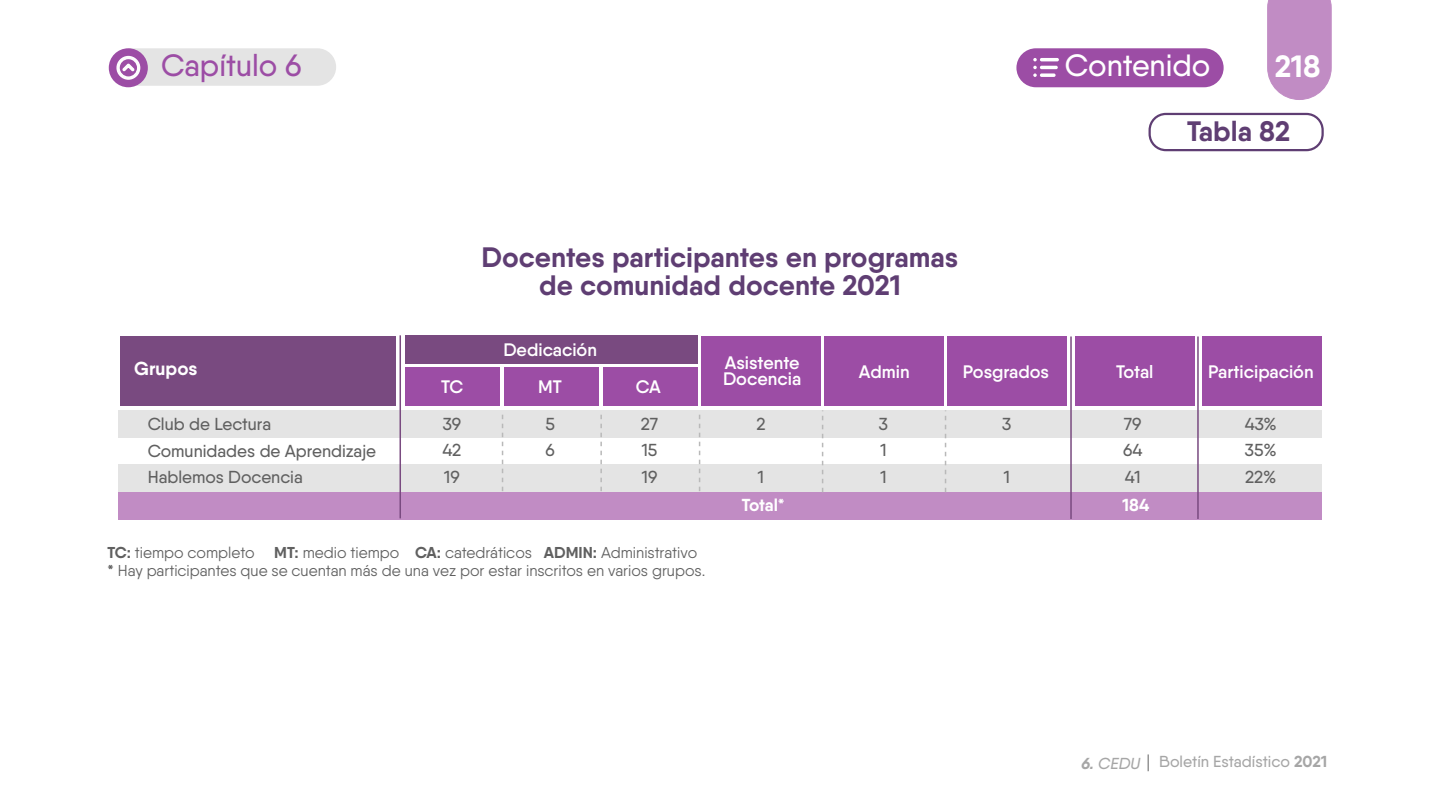
<style>
.page{position:relative;width:1440px;height:810px;background:#fff}
.page>*{position:absolute;margin:0;border:0;box-sizing:border-box;transform-origin:0 0}
.t1{font:500 30.75px "Qanelas";color:#9c4da5}
.t2{font:500 30.75px "Qanelas";color:#fff}
.t3{font:700 30.75px "Qanelas";color:#fff}
.t4{font:700 28.12px/28.1px "Qanelas";color:#5f3e73;text-align:center}
.t5{font:700 18.83px "Qanelas";color:#fff}
.t6{font:600 18.08px/15.8px "Qanelas";color:#fff}
.t7{font:500 17.33px/26.7px "Qanelas";color:#606060;text-align:justify}
.t8{font:700 17.33px "Qanelas";letter-spacing:-.005em;color:#fff}
.t9{font:500 15.9px "Qanelas";color:#a6a6a6}
.t10{font:15.75px/18px "Qanelas";color:#606060}
.s1{font-weight:700}
.s2{font-weight:700;font-style:italic}
.s3{font-style:italic}
</style>
<div class="page">
<div style="left:1016px;top:48px;width:208px;height:39px;background:#9c4da5;border-radius:19px"></div>
<div style="left:109px;top:48px;width:39px;height:39px;background:#9c4da5;border-radius:19px"></div>
<svg style="left:1267px;top:0;width:65px;height:100px"></svg>
<svg style="left:1033px;top:58px;width:26px;height:19px"></svg>
<svg style="left:116px;top:48px;width:220px;height:38px"></svg>
<svg style="left:1148px;top:754px;width:1px;height:17px"></svg>
<div style="left:1149px;top:113px;width:175px;height:38px;border:2px solid #5f3e73;border-radius:16px"></div>
<div style="left:118px;top:492px;width:1204px;height:27px;background:#c18cc4"></div>
<div style="left:118px;top:410px;width:1204px;height:28px;background:#e4e4e4"></div>
<div style="left:118px;top:464px;width:1204px;height:27px;background:#e4e4e4"></div>
<div style="left:120px;top:336px;width:276px;height:69px;background:#794a80"></div>
<div style="left:405px;top:336px;width:293px;height:28px;background:#794a80"></div>
<div style="left:405px;top:367px;width:95px;height:38px;background:#9c4da5"></div>
<div style="left:504px;top:367px;width:95px;height:38px;background:#9c4da5"></div>
<div style="left:603px;top:367px;width:95px;height:38px;background:#9c4da5"></div>
<div style="left:702px;top:336px;width:119px;height:69px;background:#9c4da5"></div>
<div style="left:824px;top:336px;width:120px;height:69px;background:#9c4da5"></div>
<div style="left:948px;top:336px;width:119px;height:69px;background:#9c4da5"></div>
<div style="left:1075px;top:336px;width:119px;height:69px;background:#9c4da5"></div>
<div style="left:1202px;top:336px;width:119px;height:69px;background:#9c4da5"></div>
<hr style="left:400px;top:335px;width:1px;height:183px;background:#794a80">
<hr style="left:1070px;top:336px;width:2px;height:183px;background:#794a80">
<hr style="left:1197px;top:336px;width:2px;height:183px;background:#794a80">
<svg style="left:502px;top:414px;width:1px;height:77px"></svg>
<svg style="left:600px;top:414px;width:2px;height:77px"></svg>
<svg style="left:699px;top:414px;width:1px;height:77px"></svg>
<svg style="left:822px;top:410px;width:1px;height:82px"></svg>
<svg style="left:945px;top:410px;width:1px;height:82px"></svg>
<h1 class="t1" style="left:161px;top:47px;width:142px">Capítulo 6</h1>
<h1 class="t2" style="left:1065px;top:47px;width:147px">Contenido</h1>
<h1 class="t3" style="left:1275px;top:47px;width:47px">218</h1>
<p class="t5" style="left:134px;top:357px;width:65px">Grupos</p>
<h2 class="t4" style="left:482px;top:243px;width:478px">Docentes participantes en programas de comunidad docente 2021</h2>
<h2 class="t4" style="left:1187px;top:117px;width:105px">Tabla 82</h2>
<p class="t6" style="left:503px;top:341px;width:95px">Dedicación</p>
<p class="t6" style="left:441px;top:378px;width:24px">TC</p>
<p class="t6" style="left:538px;top:378px;width:25px">MT</p>
<p class="t6" style="left:636px;top:378px;width:27px">CA</p>
<p class="t6" style="left:723px;top:354px;width:80px">Asistente<br>Docencia</p>
<p class="t6" style="left:1116px;top:363px;width:39px">Total</p>
<p class="t6" style="left:1208px;top:363px;width:107px">Participación</p>
<p class="t6" style="left:859px;top:363px;width:52px">Admin</p>
<p class="t6" style="left:963px;top:363px;width:88px">Posgrados</p>
<p class="t6" style="left:1091px;top:363px;width:88px">Posgrados</p>
<p class="t7" style="left:148px;top:410px;width:230px;text-align:left">Club de Lectura<br>Comunidades de Aprendizaje<br>Hablemos Docencia</p>
<p class="t7" style="left:442px;top:410px;width:20px">39<br>42<br>19</p>
<p class="t7" style="left:545px;top:410px;width:11px">5<br>6</p>
<p class="t7" style="left:641px;top:410px;width:19px">27<br>15<br>19</p>
<p class="t7" style="left:756px;top:410px;width:11px">2</p>
<p class="t7" style="left:758px;top:463px;width:8px">1</p>
<p class="t7" style="left:879px;top:410px;width:11px">3<br>1<br>1</p>
<p class="t7" style="left:1002px;top:410px;width:11px">3</p>
<p class="t7" style="left:1004px;top:463px;width:8px">1</p>
<p class="t7" style="left:1123px;top:410px;width:21px">79<br>64<br>41</p>
<p class="t7" style="left:1245px;top:410px;width:34px">43% 35% 22%</p>
<p class="t10" style="left:108px;top:544px;width:599px"><span class="s1">TC:</span> tiempo completo <span class="s1">MT:</span> medio tiempo <span class="s1">CA:</span> catedráticos <span class="s1">ADMIN:</span> Administrativo <span class="s1">*</span> Hay participantes que se cuentan más de una vez por estar inscritos en varios grupos.</p>
<p class="t8" style="left:742px;top:494px;width:44px">Total*</p>
<p class="t8" style="left:1123px;top:494px;width:28px">184</p>
<p class="t9" style="left:1081px;top:752px;width:247px"><span class="s2">6.</span> <span class="s3">CEDU</span> Boletín Estadístico <span class="s1">2021</span></p>
</div>
